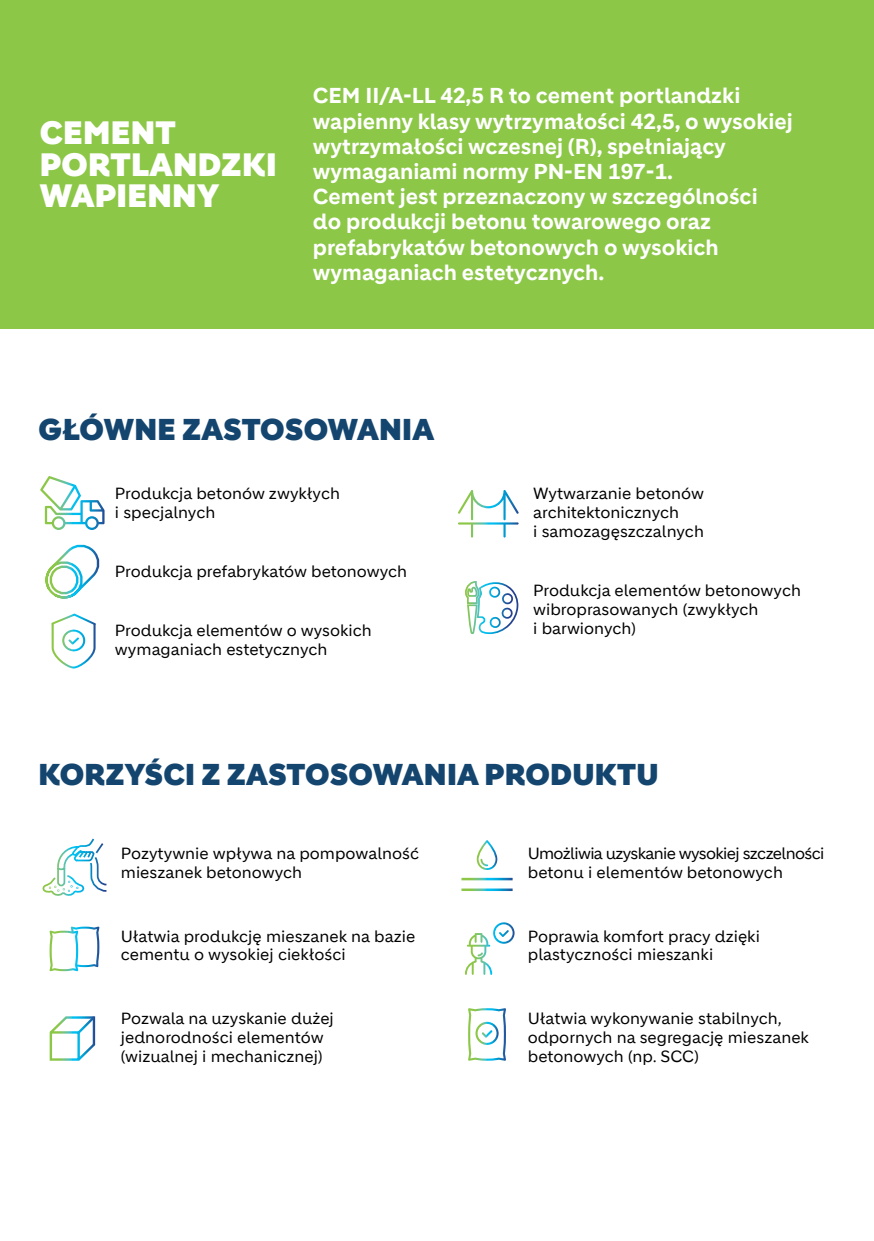
<style>
.page{position:relative;width:874px;height:1241px;background:#fff}
.page>*{position:absolute;margin:0;border:0;box-sizing:border-box;transform-origin:0 0}
.t1{font:900 31.5px/31.5px "Holcim Headline";letter-spacing:.01em;color:#fff}
.t2{font:900 29.4px "Holcim Headline";letter-spacing:.005em;color:#14456f}
.t3{font:700 21px/25.2px "Holcim";color:#fff}
.t4{font:15.75px/18.9px "Holcim";color:#000}
.t5{font:15.75px/18.9px "Holcim";letter-spacing:-.04em;color:#000}
</style>
<div class="page">
<div style="left:0;top:0;width:873px;height:329px;background:#8cc747"></div>
<svg style="left:40px;top:476px;width:64px;height:54px"></svg>
<svg style="left:465px;top:922px;width:49px;height:52px"></svg>
<svg style="left:49px;top:926px;width:50px;height:45px"></svg>
<svg style="left:476px;top:840px;width:21px;height:29px"></svg>
<svg style="left:45px;top:544px;width:55px;height:124px"></svg>
<svg style="left:458px;top:490px;width:60px;height:145px"></svg>
<svg style="left:49px;top:1016px;width:47px;height:45px"></svg>
<svg style="left:42px;top:838px;width:65px;height:58px"></svg>
<svg style="left:468px;top:1008px;width:37px;height:52px"></svg>
<h1 class="t1" style="left:40px;top:118px;width:238px">CEMENT<br>PORTLANDZKI<br>WAPIENNY</h1>
<p class="t3" style="left:313px;top:84px;width:481px">CEM II/A-LL 42,5 R to cement portlandzki wapienny klasy wytrzymałości 42,5, o wysokiej wytrzymałości wczesnej (R), spełniający wymaganiami normy PN-EN 197-1.<br>Cement jest przeznaczony w szczególności<br>do produkcji betonu towarowego oraz prefabrykatów betonowych o wysokich wymaganiach estetycznych.</p>
<h2 class="t2" style="left:38px;top:412px;width:397px">GŁÓWNE ZASTOSOWANIA</h2>
<p class="t4" style="left:115px;top:484px;width:226px">Produkcja betonów zwykłych i specjalnych</p>
<p class="t4" style="left:115px;top:562px;width:293px">Produkcja prefabrykatów betonowych</p>
<p class="t4" style="left:115px;top:620px;width:258px">Produkcja elementów o wysokich wymaganiach estetycznych</p>
<p class="t4" style="left:533px;top:484px;width:172px">Wytwarzanie betonów architektonicznych<br>i samozagęszczalnych</p>
<p class="t4" style="left:533px;top:581px;width:269px">Produkcja elementów betonowych wibroprasowanych (zwykłych<br>i barwionych)</p>
<h2 class="t2" style="left:38px;top:756px;width:621px">KORZYŚCI Z ZASTOSOWANIA PRODUKTU</h2>
<p class="t4" style="left:121px;top:843px;width:299px">Pozytywnie wpływa na pompowalność mieszanek betonowych</p>
<p class="t5" style="left:527px;top:843px;width:298px">Umożliwia uzyskanie wysokiej szczelności betonu i elementów betonowych</p>
<p class="t4" style="left:121px;top:926px;width:296px">Ułatwia produkcję mieszanek na bazie cementu o wysokiej ciekłości</p>
<p class="t4" style="left:527px;top:926px;width:233px">Poprawia komfort pracy dzięki plastyczności mieszanki</p>
<p class="t4" style="left:121px;top:1008px;width:214px">Pozwala na uzyskanie dużej jednorodności elementów (wizualnej i mechanicznej)</p>
<p class="t4" style="left:527px;top:1008px;width:282px">Ułatwia wykonywanie stabilnych, odpornych na segregację mieszanek betonowych (np. SCC)</p>
</div>
